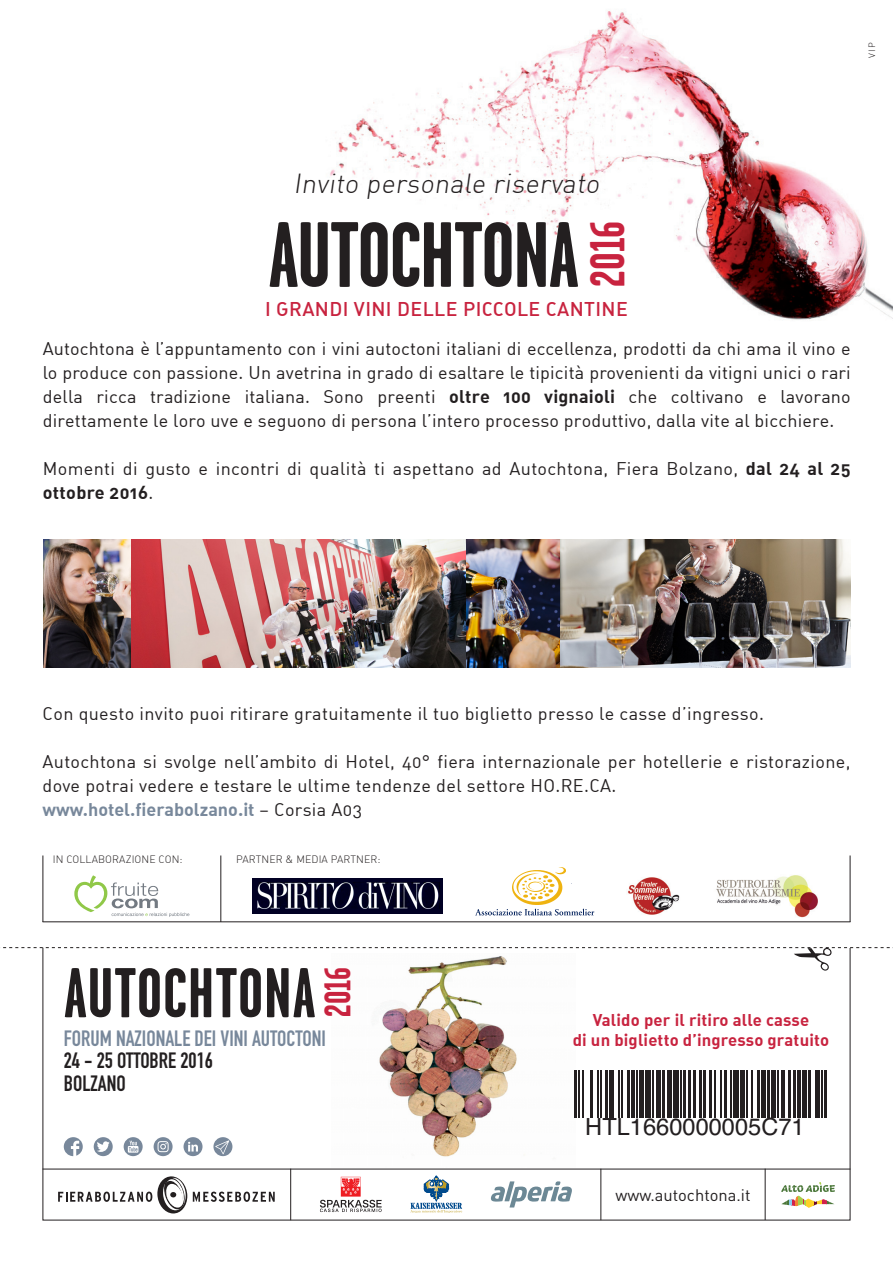
<style>
.page{position:relative;width:893px;height:1263px;background:#fff}
.page>*{position:absolute;margin:0;border:0;box-sizing:border-box;transform-origin:0 0}
.t1{font:700 92.55px "Garage Gothic";letter-spacing:-.01em;color:#231f20}
.t2{font:700 70.35px "Garage Gothic";letter-spacing:.015em;color:#231f20}
.t3{font:700 48.75px "Garage Gothic";color:#c8233f}
.t4{font:700 37.05px "Garage Gothic";color:#c8233f}
.t5{font:27px "DIN Light Alternate";color:#231f20}
.t6{font:23.7px "Helvetica";color:#231f20}
.t7{font:21.9px "DIN Engschrift";color:#78889b}
.t8{font:21.9px "DIN Engschrift";color:#231f20}
.t9{font:19.5px "DIN Medium Alternate";letter-spacing:.02em;color:#c8233f}
.t10{font:18px/24px "DIN Regular Alternate";letter-spacing:.02em;color:#231f20}
.t11{font:18px "DIN Bold Alternate";color:#78889b}
.t12{font:16.65px "DIN Bold Alternate";letter-spacing:.01em;color:#c8233f}
.t13{font:16.5px "DIN";color:#231f20}
.t14{font:10.5px "DIN Light Alternate";letter-spacing:.01em;color:#231f20}
.t15{font:9px "DIN Light Alternate";color:#231f20}
.s1{font-family:"DIN Bold Alternate"}
.s2{font-family:"DIN Regular Alternate";color:#231f20}
</style>
<div class="page">
<img style="left:330px;top:11px;width:563px;height:309px">
<svg style="left:157px;top:1176px;width:31px;height:37px"></svg>
<svg style="left:162px;top:1177px;width:24px;height:33px"></svg>
<svg style="left:58px;top:1191px;width:94px;height:11px"></svg>
<svg style="left:193px;top:1191px;width:82px;height:11px"></svg>
<svg style="left:0;top:947px;width:893px;height:24px"></svg>
<hr style="left:43px;top:1169px;width:807px;height:1px;background:#231f20">
<hr style="left:290px;top:1169px;width:1px;height:51px;background:#231f20">
<hr style="left:600px;top:1169px;width:1px;height:51px;background:#231f20">
<hr style="left:765px;top:1169px;width:1px;height:51px;background:#231f20">
<svg style="left:410px;top:1176px;width:52px;height:37px"></svg>
<svg style="left:781px;top:1182px;width:54px;height:26px"></svg>
<img style="left:332px;top:953px;width:244px;height:204px">
<hr style="left:574px;top:1070px;width:3px;height:48px;background:#231f20">
<hr style="left:579px;top:1070px;width:1px;height:48px;background:#231f20">
<hr style="left:583px;top:1070px;width:1px;height:48px;background:#231f20">
<hr style="left:590px;top:1070px;width:2px;height:48px;background:#231f20">
<hr style="left:597px;top:1070px;width:1px;height:48px;background:#231f20">
<hr style="left:600px;top:1070px;width:1px;height:48px;background:#231f20">
<hr style="left:605px;top:1070px;width:3px;height:48px;background:#231f20">
<hr style="left:610px;top:1070px;width:4px;height:48px;background:#231f20">
<hr style="left:618px;top:1070px;width:1px;height:48px;background:#231f20">
<hr style="left:621px;top:1070px;width:1px;height:48px;background:#231f20">
<hr style="left:627px;top:1070px;width:2px;height:48px;background:#231f20">
<hr style="left:631px;top:1070px;width:4px;height:48px;background:#231f20">
<hr style="left:637px;top:1070px;width:1px;height:48px;background:#231f20">
<hr style="left:640px;top:1070px;width:4px;height:48px;background:#231f20">
<div style="left:645px;top:1070px;width:6px;height:48px;background:#231f20"></div>
<hr style="left:652px;top:1070px;width:1px;height:48px;background:#231f20">
<hr style="left:657px;top:1070px;width:4px;height:48px;background:#231f20">
<hr style="left:662px;top:1070px;width:3px;height:48px;background:#231f20">
<hr style="left:668px;top:1070px;width:4px;height:48px;background:#231f20">
<div style="left:674px;top:1070px;width:5px;height:48px;background:#231f20"></div>
<hr style="left:681px;top:1070px;width:1px;height:48px;background:#231f20">
<hr style="left:683px;top:1070px;width:3px;height:48px;background:#231f20">
<hr style="left:688px;top:1070px;width:2px;height:48px;background:#231f20">
<hr style="left:693px;top:1070px;width:3px;height:48px;background:#231f20">
<hr style="left:699px;top:1070px;width:3px;height:48px;background:#231f20">
<hr style="left:703px;top:1070px;width:3px;height:48px;background:#231f20">
<hr style="left:709px;top:1070px;width:3px;height:48px;background:#231f20">
<hr style="left:715px;top:1070px;width:1px;height:48px;background:#231f20">
<hr style="left:720px;top:1070px;width:2px;height:48px;background:#231f20">
<hr style="left:725px;top:1070px;width:2px;height:48px;background:#231f20">
<hr style="left:730px;top:1070px;width:1px;height:48px;background:#231f20">
<div style="left:733px;top:1070px;width:5px;height:48px;background:#231f20"></div>
<hr style="left:740px;top:1070px;width:4px;height:48px;background:#231f20">
<hr style="left:746px;top:1070px;width:1px;height:48px;background:#231f20">
<hr style="left:752px;top:1070px;width:1px;height:48px;background:#231f20">
<hr style="left:757px;top:1070px;width:3px;height:48px;background:#231f20">
<hr style="left:762px;top:1070px;width:4px;height:48px;background:#231f20">
<hr style="left:767px;top:1070px;width:3px;height:48px;background:#231f20">
<hr style="left:771px;top:1070px;width:4px;height:48px;background:#231f20">
<hr style="left:777px;top:1070px;width:1px;height:48px;background:#231f20">
<hr style="left:781px;top:1070px;width:4px;height:48px;background:#231f20">
<hr style="left:788px;top:1070px;width:3px;height:48px;background:#231f20">
<hr style="left:793px;top:1070px;width:2px;height:48px;background:#231f20">
<hr style="left:797px;top:1070px;width:4px;height:48px;background:#231f20">
<hr style="left:803px;top:1070px;width:4px;height:48px;background:#231f20">
<hr style="left:808px;top:1070px;width:3px;height:48px;background:#231f20">
<hr style="left:815px;top:1070px;width:4px;height:48px;background:#231f20">
<hr style="left:821px;top:1070px;width:1px;height:48px;background:#231f20">
<hr style="left:824px;top:1070px;width:3px;height:48px;background:#231f20">
<hr style="left:43px;top:921px;width:807px;height:1px;background:#231f20">
<hr style="left:43px;top:855px;width:1px;height:67px;background:#231f20">
<hr style="left:220px;top:855px;width:1px;height:67px;background:#231f20">
<hr style="left:850px;top:855px;width:1px;height:67px;background:#231f20">
<img style="left:628px;top:877px;width:52px;height:38px">
<svg style="left:74px;top:875px;width:115px;height:42px"></svg>
<img style="left:252px;top:879px;width:191px;height:34px">
<img style="left:512px;top:867px;width:54px;height:37px">
<svg style="left:475px;top:908px;width:119px;height:7px"></svg>
<img style="left:716px;top:875px;width:102px;height:43px">
<img style="left:43px;top:539px;width:807px;height:128px">
<svg style="left:491px;top:1181px;width:81px;height:26px"></svg>
<svg style="left:320px;top:1177px;width:62px;height:35px"></svg>
<svg style="left:64px;top:1137px;width:19px;height:19px"></svg>
<svg style="left:124px;top:1137px;width:19px;height:19px"></svg>
<svg style="left:154px;top:1137px;width:19px;height:19px"></svg>
<svg style="left:184px;top:1137px;width:19px;height:19px"></svg>
<svg style="left:94px;top:1137px;width:19px;height:19px"></svg>
<svg style="left:213px;top:1137px;width:19px;height:19px"></svg>
<p class="t15" style="left:866px;top:58px;width:17px;rotate:-90deg">VIP</p>
<p class="t5" style="left:294px;top:166px;width:312px">Invito personale riservato</p>
<p class="t1" style="left:268px;top:205px;width:313px">AUTOCHTONA</p>
<p class="t3" style="left:581px;top:287px;width:67px;rotate:-90deg">2016</p>
<p class="t9" style="left:265px;top:296px;width:364px">I GRANDI VINI DELLE PICCOLE CANTINE</p>
<p class="t10" style="left:43px;top:337px;width:809px;text-align:justify">Autochtona è l’appuntamento con i vini autoctoni italiani di eccellenza, prodotti da chi ama il vino e lo produce con passione. Un avetrina in grado di esaltare le tipicità provenienti da vitigni unici o rari della ricca tradizione italiana. Sono preenti <span class="s1">oltre 100 vignaioli</span> che coltivano e lavorano direttamente le loro uve e seguono di persona l’intero processo produttivo, dalla vite al bicchiere.</p>
<p class="t10" style="left:43px;top:457px;width:809px">Momenti di gusto e incontri di qualità ti aspettano ad Autochtona, Fiera Bolzano, <span class="s1">dal 24 al 25 ottobre 2016</span>.</p>
<p class="t10" style="left:43px;top:701px;width:723px">Con questo invito puoi ritirare gratuitamente il tuo biglietto presso le casse d’ingresso.</p>
<p class="t10" style="left:43px;top:749px;width:809px">Autochtona si svolge nell’ambito di Hotel, 40° fiera internazionale per hotellerie e ristorazione, dove potrai vedere e testare le ultime tendenze del settore HO.RE.CA.</p>
<p class="t11" style="left:43px;top:797px;width:321px">www.hotel.fierabolzano.it <span class="s2">– Corsia A03</span></p>
<p class="t14" style="left:53px;top:853px;width:131px">IN COLLABORAZIONE CON:</p>
<p class="t14" style="left:236px;top:853px;width:146px">PARTNER &amp; MEDIA PARTNER:</p>
<p class="t2" style="left:64px;top:955px;width:254px">AUTOCHTONA</p>
<p class="t4" style="left:318px;top:1017px;width:51px;rotate:-90deg">2016</p>
<p class="t7" style="left:64px;top:1025px;width:264px">FORUM NAZIONALE DEI VINI AUTOCTONI</p>
<p class="t8" style="left:64px;top:1048px;width:151px">24 - 25 OTTOBRE 2016</p>
<p class="t8" style="left:64px;top:1070px;width:63px">BOLZANO</p>
<p class="t12" style="left:593px;top:1009px;width:218px">Valido per il ritiro alle casse</p>
<p class="t12" style="left:573px;top:1029px;width:258px">di un biglietto d’ingresso gratuito</p>
<p class="t6" style="left:585px;top:1109px;width:221px">HTL1660000005C71</p>
<p class="t13" style="left:615px;top:1185px;width:136px">www.autochtona.it</p>
</div>
